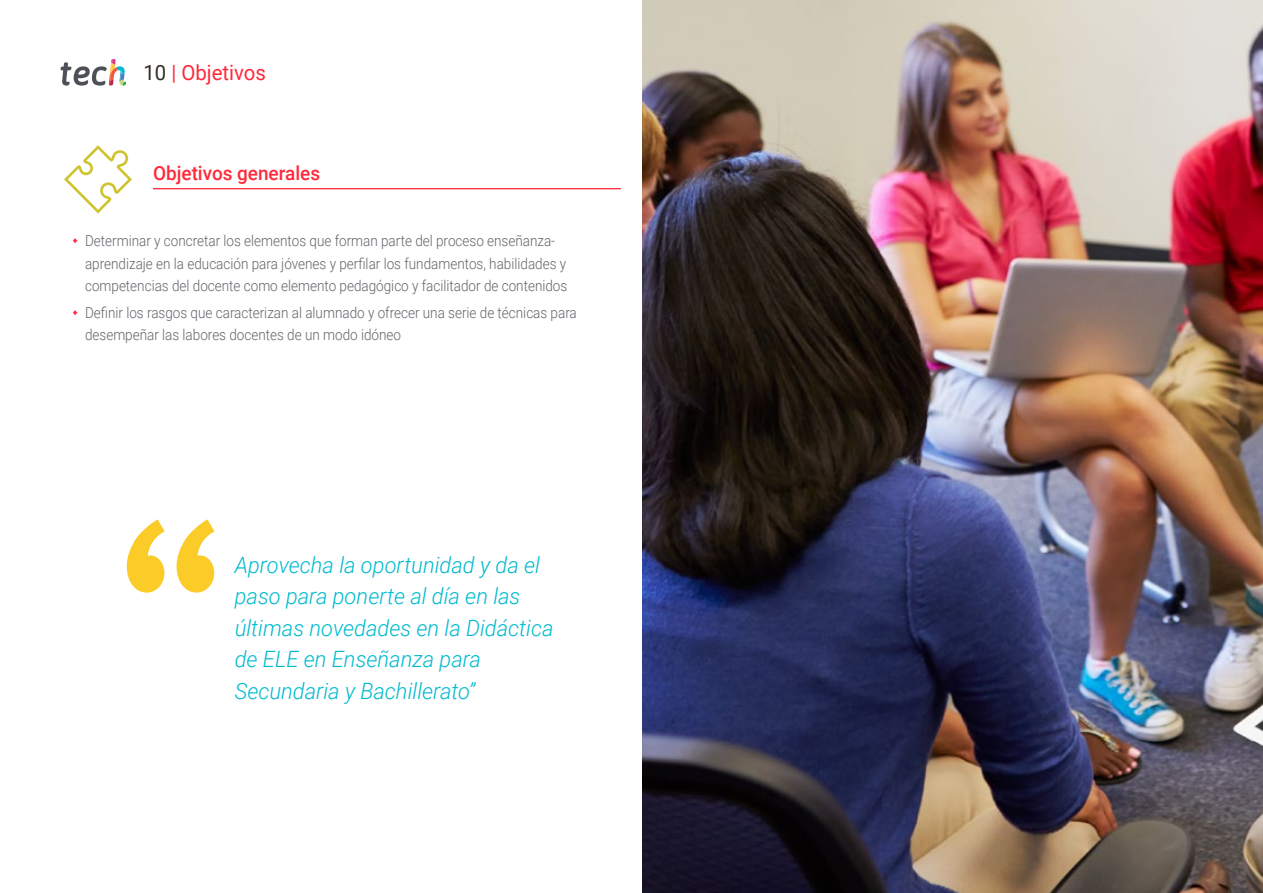
<style>
.page{position:relative;width:1263px;height:893px;background:#fff}
.page>*{position:absolute;margin:0;border:0;box-sizing:border-box;transform-origin:0 0}
.t1{font:italic 300 22.5px/31.5px "Roboto";color:#00bacf}
.t2{font:21px "Roboto";color:#ff293a}
.t3{font:500 19.5px "Roboto";color:#ff293a}
.t4{font:300 15px/22.5px "Roboto";color:#61646a;scale:.9 1}
.s1{color:#312e20}
</style>
<div class="page">
<hr style="left:153px;top:188px;width:468px;height:1px;background:#ff293a">
<svg style="left:64px;top:145px;width:68px;height:68px"></svg>
<img style="left:642px;top:0;width:621px;height:893px">
<svg style="left:127px;top:519px;width:87px;height:74px"></svg>
<svg style="left:61px;top:59px;width:65px;height:27px"></svg>
<h2 class="t2" style="left:144px;top:57px;width:124px"><span class="s1">10</span> | Objetivos</h2>
<h3 class="t3" style="left:153px;top:160px;width:169px">Objetivos generales</h3>
<p class="t4" style="left:85px;top:229px;width:537px">Determinar y concretar los elementos que forman parte del proceso enseñanza&shy;aprendizaje en la educación para jóvenes y perfilar los fundamentos, habilidades y competencias del docente como elemento pedagógico y facilitador de contenidos</p>
<p class="t4" style="left:85px;top:301px;width:548px">Definir los rasgos que caracterizan al alumnado y ofrecer una serie de técnicas para desempeñar las labores docentes de un modo idóneo</p>
<h1 class="t1" style="left:235px;top:548px;width:320px">Aprovecha la oportunidad y da el paso para ponerte al día en las últimas novedades en la Didáctica de ELE en Enseñanza para<br>Secundaria y Bachillerato”</h1>
</div>
